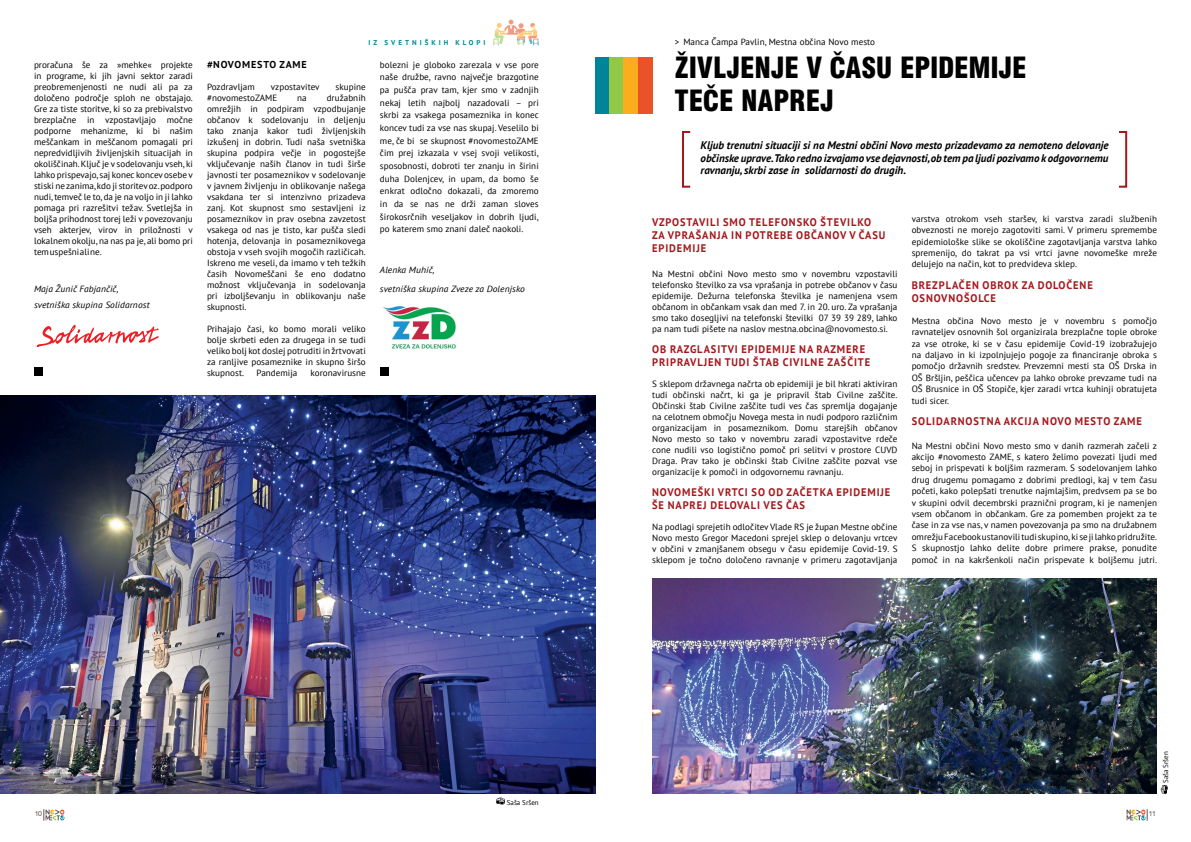
<style>
.page{position:relative;width:1191px;height:842px;background:#fff}
.page>*{position:absolute;margin:0;border:0;box-sizing:border-box;transform-origin:0 0}
.t1{font:900 condensed 28px/33px "Swiss 721 BT";letter-spacing:-.005em;color:#000}
.t2{font:700 11px/13px "PT Sans";letter-spacing:.085em;color:#a3181c;scale:.95 1}
.t3{font:italic 700 11px/12.6px "PT Sans";color:#000;text-align:justify}
.t4{font:700 10px "PT Sans";letter-spacing:.085em;color:#000}
.t5{font:9px/11px "PT Sans";letter-spacing:.005em;color:#000;text-align:justify}
.t6{font:italic 9px/15px "PT Sans";letter-spacing:.01em;color:#000;scale:1.05 1}
.t7{font:7px "PT Sans";color:#000}
.t8{font:700 7px "PT Sans";letter-spacing:.43em;color:#008499}
.t9{font:7px "Helvetica Neue CE";color:#625454}
</style>
<div class="page">
<svg style="left:44px;top:809px;width:20px;height:12px"></svg>
<svg style="left:37px;top:325px;width:122px;height:22px"></svg>
<div style="left:34px;top:367px;width:9px;height:9px;background:#000"></div>
<svg style="left:493px;top:20px;width:46px;height:26px"></svg>
<img style="left:383px;top:306px;width:73px;height:43px">
<div style="left:380px;top:367px;width:8px;height:9px;background:#000"></div>
<img style="left:0;top:395px;width:595px;height:399px">
<img style="left:652px;top:578px;width:505px;height:216px">
<svg style="left:1126px;top:809px;width:22px;height:12px"></svg>
<div style="left:595px;top:57px;width:14px;height:56px;background:#008499"></div>
<div style="left:609px;top:57px;width:15px;height:56px;background:#91c848"></div>
<div style="left:624px;top:57px;width:14px;height:56px;background:#fbad1d"></div>
<div style="left:638px;top:57px;width:14px;height:56px;background:#ea5329"></div>
<svg style="left:682px;top:131px;width:446px;height:57px"></svg>
<svg style="left:1160px;top:785px;width:8px;height:9px"></svg>
<svg style="left:496px;top:797px;width:9px;height:8px"></svg>
<p class="t5" style="left:34px;top:59px;width:160px">proračuna še za »mehke« projekte in programe, ki jih javni sektor zaradi preobremenjenosti ne nudi ali pa za določeno področje sploh ne obstajajo.<br>Gre za tiste storitve, ki so za prebivalstvo brezplačne in vzpostavljajo močne podporne mehanizme, ki bi našim meščankam in meščanom pomagali pri nepredvidljivih življenjskih situacijah in okoliščinah. Ključ je v sodelovanju vseh, ki lahko prispevajo, saj konec koncev osebe v stiski ne zanima, kdo ji storitev oz. podporo nudi, temveč le to, da je na voljo in ji lahko pomaga pri razrešitvi težav. Svetlejša in boljša prihodnost torej leži v povezovanju vseh akterjev, virov in priložnosti v lokalnem okolju, na nas pa je, ali bomo pri tem uspešni ali ne.</p>
<p class="t6" style="left:34px;top:282px;width:112px">Maja Žunič Fabjančič, svetniška skupina Solidarnost</p>
<p class="t8" style="left:369px;top:38px;width:118px">IZ SVETNIŠKIH KLOPI</p>
<p class="t5" style="left:380px;top:58px;width:160px;line-height:12.7px">bolezni je globoko zarezala v vse pore naše družbe, ravno največje brazgotine pa pušča prav tam, kjer smo v zadnjih nekaj letih najbolj nazadovali – pri skrbi za vsakega posameznika in konec koncev tudi za vse nas skupaj. Veselilo bi me, če bi se skupnost #novomestoZAME čim prej izkazala v vsej svoji velikosti, sposobnosti, dobroti ter znanju in širini duha Dolenjcev, in upam, da bomo še enkrat odločno dokazali, da zmoremo in da se nas ne drži zaman sloves širokosrčnih veseljakov in dobrih ljudi, po katerem smo znani daleč naokoli.</p>
<p class="t6" style="left:380px;top:261px;width:139px;line-height:18.3px">Alenka Muhič,<br>svetniška skupina Zveze za Dolenjsko</p>
<p class="t4" style="left:207px;top:58px;width:101px">#NOVOMESTO ZAME</p>
<p class="t5" style="left:207px;top:81px;width:49px">Pozdravljam</p>
<p class="t5" style="left:271px;top:81px;width:50px">vzpostavitev</p>
<p class="t5" style="left:335px;top:81px;width:32px">skupine</p>
<p class="t5" style="left:207px;top:92px;width:72px">#novomestoZAME</p>
<p class="t5" style="left:297px;top:92px;width:11px">na</p>
<p class="t5" style="left:207px;top:92px;width:160px;text-indent:120px">družabnih omrežjih in podpiram vzpodbujanje občanov k sodelovanju in deljenju tako znanja kakor tudi življenjskih izkušenj in dobrin. Tudi naša svetniška skupina podpira večje in pogostejše vključevanje naših članov in tudi širše javnosti ter posameznikov v sodelovanje v javnem življenju in oblikovanje našega vsakdana ter si intenzivno prizadeva zanj. Kot skupnost smo sestavljeni iz posameznikov in prav osebna zavzetost vsakega od nas je tisto, kar pušča sledi hotenja, delovanja in posameznikovega obstoja v vseh svojih mogočih različicah.<br>Iskreno me veseli, da imamo v teh težkih časih Novomeščani še eno dodatno možnost vključevanja in sodelovanja pri izboljševanju in oblikovanju naše skupnosti.</p>
<p class="t5" style="left:207px;top:323px;width:160px">Prihajajo časi, ko bomo morali veliko bolje skrbeti eden za drugega in se tudi veliko bolj kot doslej potruditi in žrtvovati za ranljive posameznike in skupno širšo skupnost.</p>
<p class="t5" style="left:256px;top:367px;width:42px">Pandemija</p>
<p class="t5" style="left:310px;top:367px;width:57px">koronavirusne</p>
<p class="t9" style="left:35px;top:809px;width:9px">10</p>
<p class="t7" style="left:507px;top:798px;width:33px">Saša Sršen</p>
<p class="t5" style="left:675px;top:37px;width:202px">&gt; Manca Čampa Pavlin, Mestna občina Novo mesto</p>
<h1 class="t1" style="left:675px;top:52px;width:353px">ŽIVLJENJE V ČASU EPIDEMIJE<br>TEČE NAPREJ</h1>
<p class="t3" style="left:700px;top:139px;width:409px">Kljub trenutni situaciji si na Mestni občini Novo mesto prizadevamo za nemoteno delovanje občinske uprave.Tako redno izvajamo vse dejavnosti,ob tem pa ljudi pozivamo k odgovornemu ravnanju, skrbi zase in solidarnosti do drugih.</p>
<p class="t2" style="left:652px;top:215px;width:247px">VZPOSTAVILI SMO TELEFONSKO ŠTEVILKO<br>ZA VPRAŠANJA IN POTREBE OBČANOV V ČASU<br>EPIDEMIJE</p>
<p class="t5" style="left:652px;top:268px;width:247px">Na Mestni občini Novo mesto smo v novembru vzpostavili telefonsko številko za vsa vprašanja in potrebe občanov v času epidemije. Dežurna telefonska številka je namenjena vsem občanom in občankam vsak dan med 7. in 20. uro. Za vprašanja smo tako dosegljivi na telefonski številki 07 39 39 289, lahko pa nam tudi pišete na naslov mestna.obcina@novomesto.si.</p>
<p class="t2" style="left:652px;top:342px;width:231px">OB RAZGLASITVI EPIDEMIJE NA RAZMERE<br>PRIPRAVLJEN TUDI ŠTAB CIVILNE ZAŠČITE</p>
<p class="t5" style="left:652px;top:378px;width:247px">S sklepom državnega načrta ob epidemiji je bil hkrati aktiviran tudi občinski načrt, ki ga je pripravil štab Civilne zaščite.<br>Občinski štab Civilne zaščite tudi ves čas spremlja dogajanje na celotnem območju Novega mesta in nudi podporo različnim organizacijam in posameznikom. Domu starejših občanov Novo mesto so tako v novembru zaradi vzpostavitve rdeče cone nudili vso logistično pomoč pri selitvi v prostore CUVD Draga. Prav tako je občinski štab Civilne zaščite pozval vse organizacije k pomoči in odgovornemu ravnanju.</p>
<p class="t2" style="left:652px;top:485px;width:252px">NOVOMEŠKI VRTCI SO OD ZAČETKA EPIDEMIJE<br>ŠE NAPREJ DELOVALI VES ČAS</p>
<p class="t5" style="left:652px;top:521px;width:247px">Na podlagi sprejetih odločitev Vlade RS je župan Mestne občine Novo mesto Gregor Macedoni sprejel sklep o delovanju vrtcev v občini v zmanjšanem obsegu v času epidemije Covid-19. S sklepom je točno določeno ravnanje v primeru zagotavljanja</p>
<p class="t5" style="left:911px;top:213px;width:247px;line-height:11.4px">varstva otrokom vseh staršev, ki varstva zaradi službenih obveznosti ne morejo zagotoviti sami. V primeru spremembe epidemiološke slike se okoliščine zagotavljanja varstva lahko spremenijo, do takrat pa vsi vrtci javne novomeške mreže delujejo na način, kot to predvideva sklep.</p>
<p class="t2" style="left:911px;top:278px;width:192px;line-height:13.4px">BREZPLAČEN OBROK ZA DOLOČENE<br>OSNOVNOŠOLCE</p>
<p class="t5" style="left:911px;top:315px;width:247px;line-height:11.4px">Mestna občina Novo mesto je v novembru s pomočjo ravnateljev osnovnih šol organizirala brezplačne tople obroke za vse otroke, ki se v času epidemije Covid-19 izobražujejo na daljavo in ki izpolnjujejo pogoje za financiranje obroka s pomočjo državnih sredstev. Prevzemni mesti sta OŠ Drska in OŠ Bršljin, peščica učencev pa lahko obroke prevzame tudi na OŠ Brusnice in OŠ Stopiče, kjer zaradi vrtca kuhinji obratujeta tudi sicer.</p>
<p class="t2" style="left:911px;top:414px;width:244px">SOLIDARNOSTNA AKCIJA NOVO MESTO ZAME</p>
<p class="t5" style="left:911px;top:439px;width:247px;line-height:11.4px">Na Mestni občini Novo mesto smo v danih razmerah začeli z akcijo #novomesto ZAME, s katero želimo povezati ljudi med seboj in prispevati k boljšim razmeram. S sodelovanjem lahko drug drugemu pomagamo z dobrimi predlogi, kaj v tem času početi, kako polepšati trenutke najmlajšim, predvsem pa se bo v skupini odvil decembrski praznični program, ki je namenjen vsem občanom in občankam. Gre za pomemben projekt za te čase in za vse nas, v namen povezovanja pa smo na družabnem omrežju Facebook ustanovili tudi skupino, ki se ji lahko pridružite.<br>S skupnostjo lahko delite dobre primere prakse, ponudite pomoč in na kakršenkoli način prispevate k boljšemu jutri.</p>
<p class="t7" style="left:1161px;top:783px;width:33px;rotate:-90deg">Saša Sršen</p>
<p class="t9" style="left:1148px;top:809px;width:9px">11</p>
</div>
